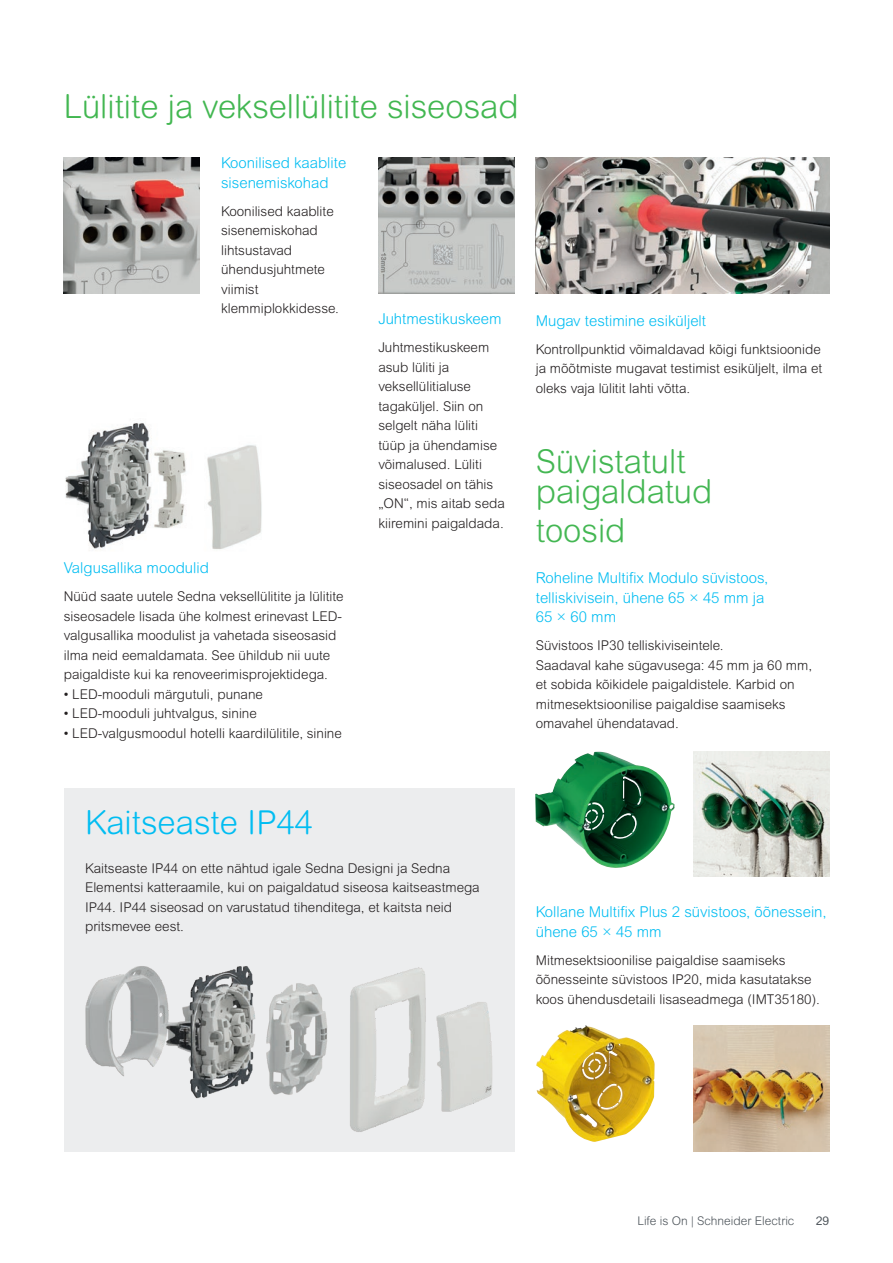
<style>
.page{position:relative;width:893px;height:1263px;background:#fff}
.page>*{position:absolute;margin:0;border:0;box-sizing:border-box;transform-origin:0 0}
.t1{font:300 33px "Arial Rounded MT Pro";color:#42b751}
.t2{font:300 33px/30px "Arial Rounded MT Pro";color:#44b753}
.t3{font:300 33px "Arial Rounded MT Pro";color:#01bdf2}
.t4{font:300 15px/19.5px "Arial Rounded MT Pro";color:#01bdf2}
.t5{font:300 13.5px/19.5px "Arial Rounded MT Pro";color:#231f20}
.t6{font:300 12px "Arial Rounded MT Pro";color:#4d545a}
.t7{font:12px "Arial Rounded MT Pro";color:#4d545a}
</style>
<div class="page">
<img style="left:378px;top:157px;width:136px;height:136px">
<img style="left:64px;top:157px;width:136px;height:136px">
<img style="left:65px;top:423px;width:197px;height:127px">
<div style="left:64px;top:788px;width:450px;height:364px;background:#ecedee"></div>
<img style="left:85px;top:966px;width:408px;height:166px">
<img style="left:536px;top:157px;width:293px;height:136px">
<img style="left:535px;top:752px;width:140px;height:116px">
<img style="left:693px;top:751px;width:136px;height:125px">
<img style="left:536px;top:1025px;width:119px;height:117px">
<img style="left:693px;top:1026px;width:136px;height:125px">
<h1 class="t1" style="left:64px;top:87px;width:456px">Lülitite ja veksellülitite siseosad</h1>
<p class="t4" style="left:221px;top:154px;width:127px">Koonilised kaablite sisenemiskohad</p>
<p class="t5" style="left:221px;top:202px;width:119px">Koonilised kaablite sisenemiskohad lihtsustavad ühendusjuhtmete viimist klemmiplokkidesse.</p>
<p class="t4" style="left:378px;top:310px;width:125px">Juhtmestikuskeem</p>
<p class="t5" style="left:378px;top:338px;width:128px">Juhtmestikuskeem asub lüliti ja veksellülitialuse tagaküljel. Siin on selgelt näha lüliti tüüp ja ühendamise võimalused. Lüliti siseosadel on tähis „ON“, mis aitab seda kiiremini paigaldada.</p>
<p class="t4" style="left:64px;top:559px;width:147px">Valgusallika moodulid</p>
<p class="t5" style="left:64px;top:587px;width:281px">Nüüd saate uutele Sedna veksellülitite ja lülitite siseosadele lisada ühe kolmest erinevast LED&shy;valgusallika moodulist ja vahetada siseosasid ilma neid eemaldamata. See ühildub nii uute paigaldiste kui ka renoveerimisprojektidega.</p>
<p class="t5" style="left:64px;top:685px;width:201px">• LED-mooduli märgutuli, punane</p>
<p class="t5" style="left:64px;top:704px;width:195px">• LED-mooduli juhtvalgus, sinine</p>
<p class="t5" style="left:64px;top:724px;width:280px">• LED-valgusmoodul hotelli kaardilülitile, sinine</p>
<p class="t4" style="left:536px;top:311px;width:172px">Mugav testimine esiküljelt</p>
<p class="t5" style="left:536px;top:340px;width:288px;text-align:justify">Kontrollpunktid võimaldavad kõigi funktsioonide ja mõõtmiste mugavat testimist esiküljelt, ilma et oleks vaja lülitit lahti võtta.</p>
<h1 class="t2" style="left:536px;top:448px;width:178px">Süvistatult paigaldatud</h1>
<h1 class="t2" style="left:536px;top:517px;width:91px">toosid</h1>
<p class="t4" style="left:536px;top:569px;width:234px">Roheline Multifix Modulo süvistoos, telliskivisein, ühene 65 × 45 mm ja<br>65 × 60 mm</p>
<p class="t5" style="left:536px;top:636px;width:278px">Süvistoos IP30 telliskiviseintele.<br>Saadaval kahe sügavusega: 45 mm ja 60 mm, et sobida kõikidele paigaldistele. Karbid on mitmesektsioonilise paigaldise saamiseks omavahel ühendatavad.</p>
<h1 class="t3" style="left:85px;top:803px;width:230px">Kaitseaste IP44</h1>
<p class="t5" style="left:85px;top:859px;width:396px">Kaitseaste IP44 on ette nähtud igale Sedna Designi ja Sedna Elementsi katteraamile, kui on paigaldatud siseosa kaitseastmega IP44. IP44 siseosad on varustatud tihenditega, et kaitsta neid pritsmevee eest.</p>
<p class="t4" style="left:536px;top:903px;width:292px">Kollane Multifix Plus 2 süvistoos, õõnessein, ühene 65 × 45 mm</p>
<p class="t5" style="left:536px;top:951px;width:286px">Mitmesektsioonilise paigaldise saamiseks õõnesseinte süvistoos IP20, mida kasutatakse koos ühendusdetaili lisaseadmega (IMT35180).</p>
<p class="t6" style="left:637px;top:1213px;width:159px">Life is On | Schneider Electric</p>
<p class="t7" style="left:816px;top:1213px;width:15px">29</p>
</div>
